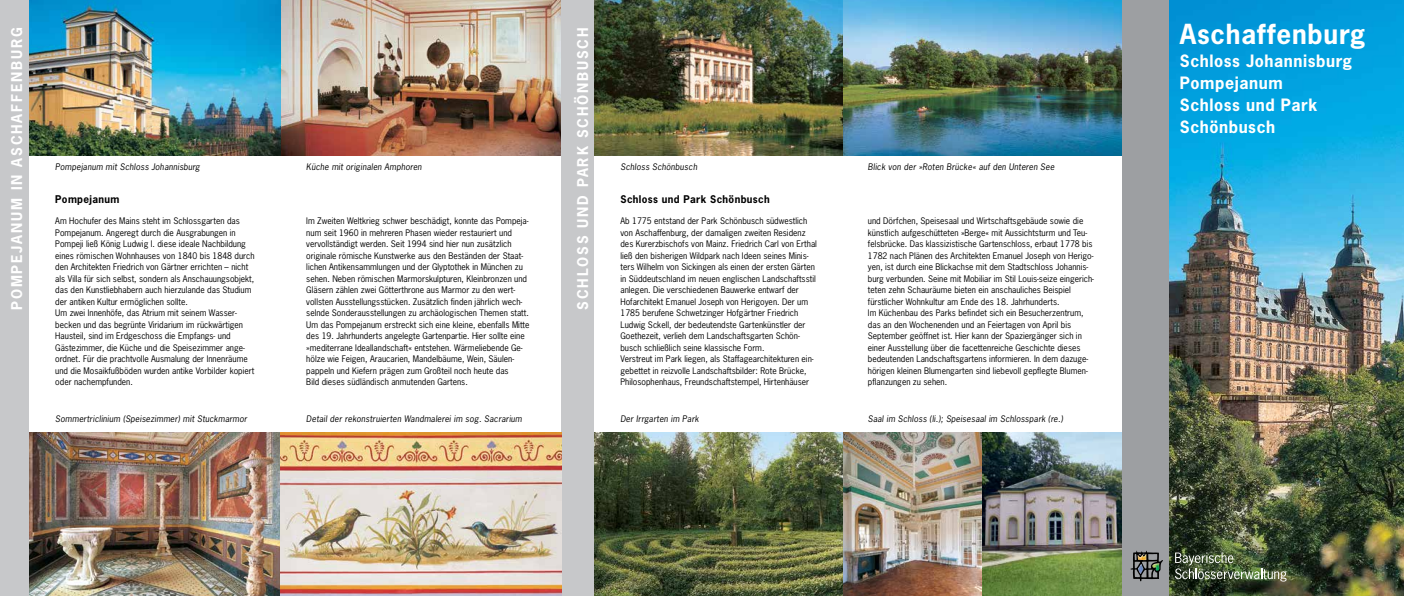
<style>
.page{position:relative;width:1404px;height:596px;background:#fff}
.page>*{position:absolute;margin:0;border:0;box-sizing:border-box;transform-origin:0 0}
.t1{font:700 26px "News Gothic LT";letter-spacing:.03em;color:#fff}
.t2{font:700 16px/22px "News Gothic LT";letter-spacing:.035em;color:#fff}
.t3{font:700 14px "News Gothic LT";letter-spacing:.13em;color:#fff}
.t4{font:700 10px "News Gothic LT";letter-spacing:.035em;color:#000}
.t5{font:8.5px/11.5px "News Gothic LT";color:#000}
.t6{font:italic 8.5px "News Gothic LT";letter-spacing:.02em;color:#000}
</style>
<div class="page">
<img style="left:981px;top:432px;width:140px;height:163px">
<img style="left:1168px;top:0;width:235px;height:595px">
<img style="left:1174px;top:552px;width:112px;height:29px">
<img style="left:28px;top:0;width:533px;height:155px">
<img style="left:594px;top:0;width:527px;height:155px">
<img style="left:28px;top:432px;width:533px;height:163px">
<img style="left:594px;top:432px;width:387px;height:163px">
<div style="left:0;top:0;width:28px;height:595px;background:#c7c8ca"></div>
<div style="left:1121px;top:0;width:47px;height:595px;background:#9d9fa2"></div>
<svg style="left:1130px;top:550px;width:32px;height:31px"></svg>
<div style="left:561px;top:0;width:33px;height:595px;background:#c7c8ca"></div>
<h3 class="t3" style="left:8px;top:310px;width:284px;rotate:-90deg">POMPEJANUM IN ASCHAFFENBURG</h3>
<h3 class="t3" style="left:573px;top:309px;width:283px;rotate:-90deg">SCHLOSS UND PARK SCHÖNBUSCH</h3>
<p class="t6" style="left:55px;top:161px;width:146px">Pompejanum mit Schloss Johannisburg</p>
<p class="t6" style="left:306px;top:161px;width:117px">Küche mit originalen Amphoren</p>
<p class="t6" style="left:867px;top:161px;width:188px">Blick von der »Roten Brücke« auf den Unteren See</p>
<p class="t6" style="left:620px;top:161px;width:78px">Schloss Schönbusch</p>
<p class="t4" style="left:620px;top:192px;width:151px">Schloss und Park Schönbusch</p>
<p class="t5" style="left:620px;top:215px;width:198px">Ab 1775 entstand der Park Schönbusch südwestlich von Aschaffenburg, der damaligen zweiten Residenz des Kurerzbischofs von Mainz. Friedrich Carl von Erthal ließ den bisherigen Wildpark nach Ideen seines Minis&shy;ters Wilhelm von Sickingen als einen der ersten Gärten in Süddeutschland im neuen englischen Landschaftsstil anlegen. Die verschiedenen Bauwerke entwarf der Hofarchitekt Emanuel Joseph von Herigoyen. Der um 1785 berufene Schwetzinger Hofgärtner Friedrich Ludwig Sckell, der bedeutendste Gartenkünstler der Goethezeit, verlieh dem Landschaftsgarten Schön&shy;busch schließlich seine klassische Form.<br>Verstreut im Park liegen, als Staffagearchitekturen ein&shy;gebettet in reizvolle Landschaftsbilder: Rote Brücke, Philosophenhaus, Freundschaftstempel, Hirtenhäuser</p>
<p class="t4" style="left:55px;top:192px;width:66px">Pompejanum</p>
<p class="t5" style="left:55px;top:215px;width:201px">Am Hochufer des Mains steht im Schlossgarten das Pompejanum. Angeregt durch die Ausgrabungen in Pompeji ließ König Ludwig I. diese ideale Nachbildung eines römischen Wohnhauses von 1840 bis 1848 durch den Architekten Friedrich von Gärtner errichten – nicht als Villa für sich selbst, sondern als Anschauungsobjekt, das den Kunstliebhabern auch hierzulande das Studium der antiken Kultur ermöglichen sollte.<br>Um zwei Innenhöfe, das Atrium mit seinem Wasser&shy;becken und das begrünte Viridarium im rückwärtigen Hausteil, sind im Erdgeschoss die Empfangs- und Gästezimmer, die Küche und die Speisezimmer ange&shy;ordnet. Für die prachtvolle Ausmalung der Innenräume und die Mosaikfußböden wurden antike Vorbilder kopiert oder nachempfunden.</p>
<p class="t5" style="left:867px;top:215px;width:227px">und Dörfchen, Speisesaal und Wirtschaftsgebäude sowie die künstlich aufgeschütteten »Berge« mit Aussichtsturm und Teu&shy;felsbrücke. Das klassizistische Gartenschloss, erbaut 1778 bis 1782 nach Plänen des Architekten Emanuel Joseph von Herigo&shy;yen, ist durch eine Blickachse mit dem Stadtschloss Johannis&shy;burg verbunden. Seine mit Mobiliar im Stil Louis-seize eingerich&shy;teten zehn Schauräume bieten ein anschauliches Beispiel fürstlicher Wohnkultur am Ende des 18. Jahrhunderts.<br>Im Küchenbau des Parks befindet sich ein Besucherzentrum, das an den Wochenenden und an Feiertagen von April bis September geöffnet ist. Hier kann der Spaziergänger sich in einer Ausstellung über die facettenreiche Geschichte dieses bedeutenden Landschaftsgartens informieren. In dem dazuge&shy;hörigen kleinen Blumengarten sind liebevoll gepflegte Blumen&shy;pflanzungen zu sehen.</p>
<p class="t5" style="left:306px;top:215px;width:225px">Im Zweiten Weltkrieg schwer beschädigt, konnte das Pompeja&shy;num seit 1960 in mehreren Phasen wieder restauriert und vervollständigt werden. Seit 1994 sind hier nun zusätzlich originale römische Kunstwerke aus den Beständen der Staat&shy;lichen Antikensammlungen und der Glyptothek in München zu sehen. Neben römischen Marmorskulpturen, Kleinbronzen und Gläsern zählen zwei Götterthrone aus Marmor zu den wert&shy;vollsten Ausstellungsstücken. Zusätzlich finden jährlich wech&shy;selnde Sonderausstellungen zu archäologischen Themen statt.<br>Um das Pompejanum erstreckt sich eine kleine, ebenfalls Mitte des 19. Jahrhunderts angelegte Gartenpartie. Hier sollte eine »mediterrane Ideallandschaft« entstehen. Wärmeliebende Ge&shy;hölze wie Feigen, Araucarien, Mandelbäume, Wein, Säulen&shy;pappeln und Kiefern prägen zum Großteil noch heute das<br>Bild dieses südländisch anmutenden Gartens.</p>
<p class="t6" style="left:55px;top:413px;width:193px">Sommertriclinium (Speisezimmer) mit Stuckmarmor</p>
<p class="t6" style="left:306px;top:413px;width:217px">Detail der rekonstruierten Wandmalerei im sog. Sacrarium</p>
<p class="t6" style="left:867px;top:413px;width:196px">Saal im Schloss (li.); Speisesaal im Schlosspark (re.)</p>
<p class="t6" style="left:620px;top:413px;width:80px">Der Irrgarten im Park</p>
<h1 class="t1" style="left:1179px;top:17px;width:187px">Aschaffenburg</h1>
<h2 class="t2" style="left:1179px;top:49px;width:173px">Schloss Johannisburg<br>Pompejanum<br>Schloss und Park<br>Schönbusch</h2>
</div>
